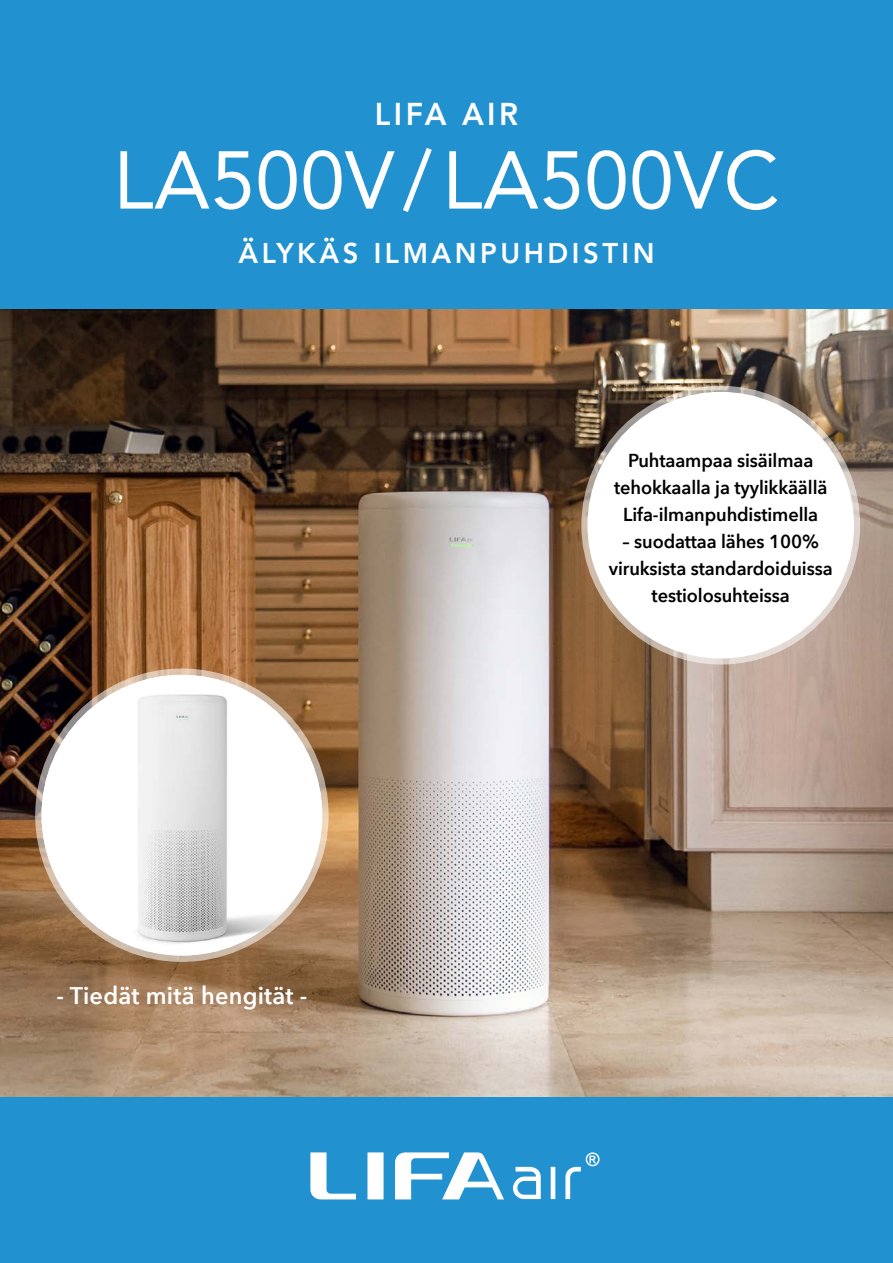
<style>
.page{position:relative;width:893px;height:1263px;background:#fff}
.page>*{position:absolute;margin:0;border:0;box-sizing:border-box;transform-origin:0 0}
.t1{font:81px "Avenir";letter-spacing:.01em;color:#fff}
.t2{font:800 31.5px "Avenir";letter-spacing:.11em;color:#fff;scale:.96 1}
.t3{font:800 28.5px "Avenir";letter-spacing:.13em;color:#fff;scale:.96 1}
.t4{font:600 24px "Avenir Next";letter-spacing:.01em;color:#fff}
.t5{font:600 18.75px/27px "Avenir Next";letter-spacing:-.005em;color:#000;text-align:center}
</style>
<div class="page">
<img style="left:0;top:308px;width:893px;height:789px">
<div style="left:0;top:1097px;width:893px;height:166px;background:#2291d0"></div>
<div style="left:0;top:0;width:893px;height:308px;background:#2291d0"></div>
<svg style="left:310px;top:1152px;width:290px;height:47px"></svg>
<svg style="left:35px;top:668px;width:294px;height:294px;background:#cab8a7"></svg>
<img style="left:42px;top:675px;width:280px;height:280px;border-radius:140px">
<svg style="left:581px;top:386px;width:279px;height:278px;background:#c9bfb6"></svg>
<div style="left:587px;top:392px;width:267px;height:266px;background:#fff;border-radius:50%"></div>
<h2 class="t2" style="left:375px;top:85px;width:151px">LIFA AIR</h2>
<h1 class="t1" style="left:113px;top:115px;width:667px">LA500V/ LA500VC</h1>
<h3 class="t3" style="left:238px;top:228px;width:435px">ÄLYKÄS ILMANPUHDISTIN</h3>
<p class="t4" style="left:56px;top:974px;width:252px">- Tiedät mitä hengität -</p>
<p class="t5" style="left:614px;top:446px;width:215px">Puhtaampaa sisäilmaa tehokkaalla ja tyylikkäällä<br>Lifa-ilmanpuhdistimella</p>
<p class="t5" style="left:609px;top:527px;width:225px">– suodattaa lähes 100% viruksista standardoiduissa testiolosuhteissa</p>
<p class="t5" style="left:638px;top:497px;width:189px">- Tiedät mitä hengität -</p>
</div>
